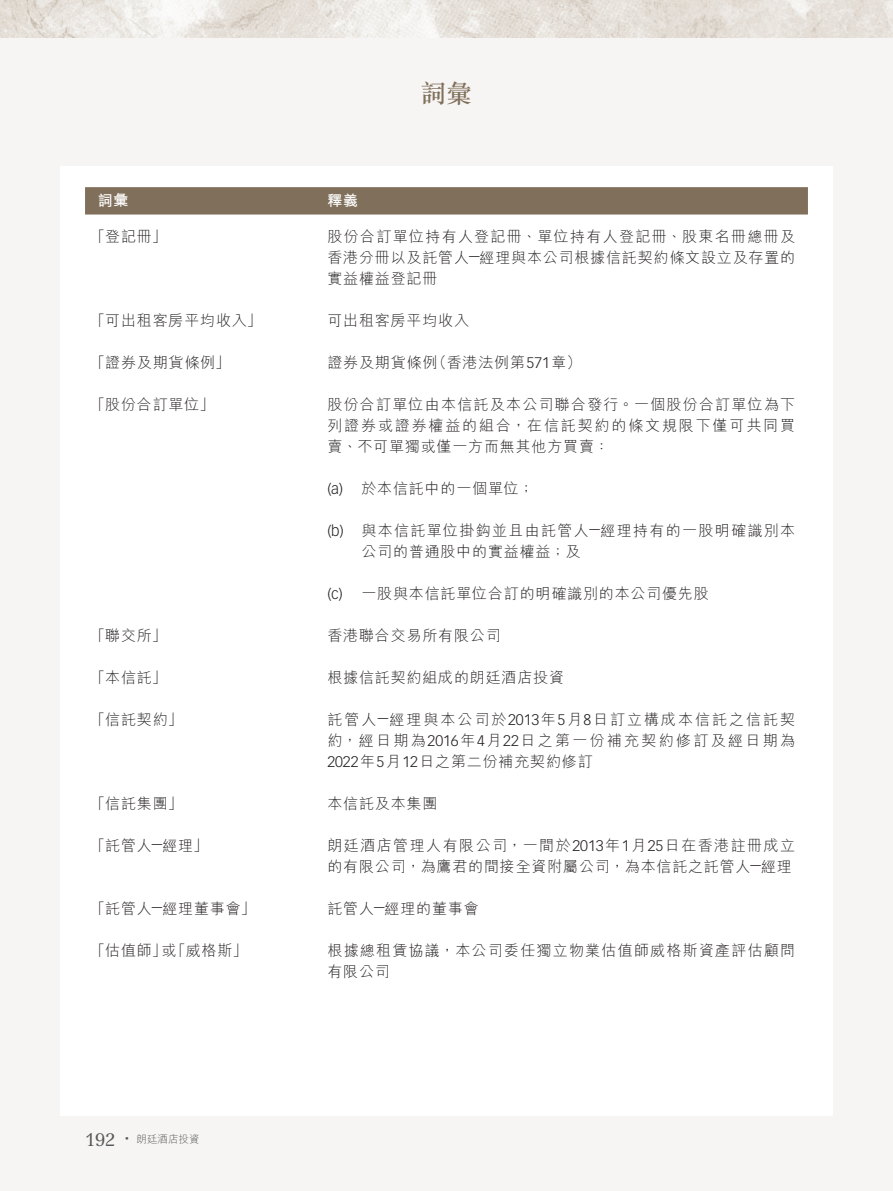
<style>
.page{position:relative;width:893px;height:1191px;background:#fff}
.page>*{position:absolute;margin:0;border:0;box-sizing:border-box;transform-origin:0 0}
.t1{font:500 25.5px "M Sung HK";color:#80705b}
.t2{font:18px "Versailles LT Std";color:#57585a}
.t3{font:300 15px/21px "M Hei HK";letter-spacing:.055em;color:#231f20;text-align:justify}
.t4{font:300 15px/21px "M Hei HK";letter-spacing:.09em;color:#231f20}
.t5{font:300 15px/21px "M Hei HK";letter-spacing:.085em;color:#231f20}
.t6{font:700 15px "M Hei HK";color:#fff}
.t7{font:300 10.5px "M Hei HK";color:#57585a}
.s1{font-family:"Vectora LT Std"}
.s2{font-family:"Vectora LT Std";font-size:7.5px}
</style>
<div class="page">
<div style="left:0;top:0;width:893px;height:166px;background:#f6f5f3"></div>
<div style="left:0;top:1116px;width:893px;height:75px;background:#f6f5f3"></div>
<div style="left:0;top:0;width:60px;height:1191px;background:#f6f5f3"></div>
<div style="left:833px;top:0;width:60px;height:1191px;background:#f6f5f3"></div>
<img style="left:0;top:0;width:893px;height:38px">
<div style="left:85px;top:187px;width:723px;height:27px;background:#80705b"></div>
<h1 class="t1" style="left:421px;top:76px;width:52px">詞彙</h1>
<p class="t6" style="left:98px;top:190px;width:32px">詞彙</p>
<p class="t6" style="left:327px;top:190px;width:32px">釋義</p>
<p class="t3" style="left:90px;top:226px;width:78px">「登記冊」</p>
<p class="t3" style="left:327px;top:226px;width:469px">股份合訂單位持有人登記冊、單位持有人登記冊、股東名冊總冊及香港分冊以及託管人<span class="s1">—</span>經理與本公司根據信託契約條文設立及存置的實益權益登記冊</p>
<p class="t3" style="left:90px;top:310px;width:173px">「可出租客房平均收入」</p>
<p class="t3" style="left:327px;top:310px;width:143px">可出租客房平均收入</p>
<p class="t3" style="left:90px;top:352px;width:141px">「證券及期貨條例」</p>
<p class="t3" style="left:327px;top:352px;width:256px">證券及期貨條例（香港法例第<span class="s1">571</span>章）</p>
<p class="t3" style="left:90px;top:394px;width:126px">「股份合訂單位」</p>
<p class="t3" style="left:327px;top:394px;width:469px">股份合訂單位由本信託及本公司聯合發行。一個股份合訂單位為下列證券或證券權益的組合，在信託契約的條文規限下僅可共同買賣、不可單獨或僅一方而無其他方買賣：</p>
<p class="t3" style="left:327px;top:478px;width:208px"><span class="s1">(a)</span> 於本信託中的一個單位；</p>
<p class="t4" style="left:361px;top:520px;width:435px;text-indent:-34px"><span class="s1">(b)</span> 與本信託單位掛鈎並且由託管人<span class="s1">—</span>經理持有的一股明確識別本公司的普通股中的實益權益；及</p>
<p class="t3" style="left:327px;top:583px;width:383px"><span class="s1">(c)</span> 一股與本信託單位合訂的明確識別的本公司優先股</p>
<p class="t3" style="left:90px;top:625px;width:78px">「聯交所」</p>
<p class="t3" style="left:327px;top:625px;width:175px">香港聯合交易所有限公司</p>
<p class="t3" style="left:90px;top:667px;width:78px">「本信託」</p>
<p class="t3" style="left:327px;top:667px;width:238px">根據信託契約組成的朗廷酒店投資</p>
<p class="t3" style="left:90px;top:709px;width:94px">「信託契約」</p>
<p class="t3" style="left:327px;top:709px;width:469px">託管人<span class="s1">—</span>經理與本公司於<span class="s1">2013</span>年<span class="s1">5</span>月<span class="s1">8</span>日訂立構成本信託之信託契約，經日期為<span class="s1">2016</span>年<span class="s1">4</span>月<span class="s1">22</span>日之第一份補充契約修訂及經日期為<span class="s1">2022</span>年<span class="s1">5</span>月<span class="s1">12</span>日之第二份補充契約修訂</p>
<p class="t3" style="left:90px;top:793px;width:94px">「信託集團」</p>
<p class="t3" style="left:327px;top:793px;width:111px">本信託及本集團</p>
<p class="t3" style="left:90px;top:835px;width:120px">「託管人<span class="s1">—</span>經理」</p>
<p class="t3" style="left:327px;top:835px;width:469px">朗廷酒店管理人有限公司，一間於<span class="s1">2013</span>年<span class="s1">1</span>月<span class="s1">25</span>日在香港註冊成立的有限公司，為鷹君的間接全資附屬公司，為本信託之託管人<span class="s1">—</span>經理</p>
<p class="t3" style="left:90px;top:898px;width:167px">「託管人<span class="s1">—</span>經理董事會」</p>
<p class="t3" style="left:327px;top:898px;width:153px">託管人<span class="s1">—</span>經理的董事會</p>
<p class="t3" style="left:90px;top:940px;width:159px">「估值師」或「威格斯」</p>
<p class="t5" style="left:327px;top:940px;width:469px">根據總租賃協議，本公司委任獨立物業估值師威格斯資產評估顧問有限公司</p>
<p class="t2" style="left:85px;top:1128px;width:32px">192</p>
<p class="t7" style="left:125px;top:1133px;width:76px"><span class="s2">•</span> 朗廷酒店投資</p>
</div>
